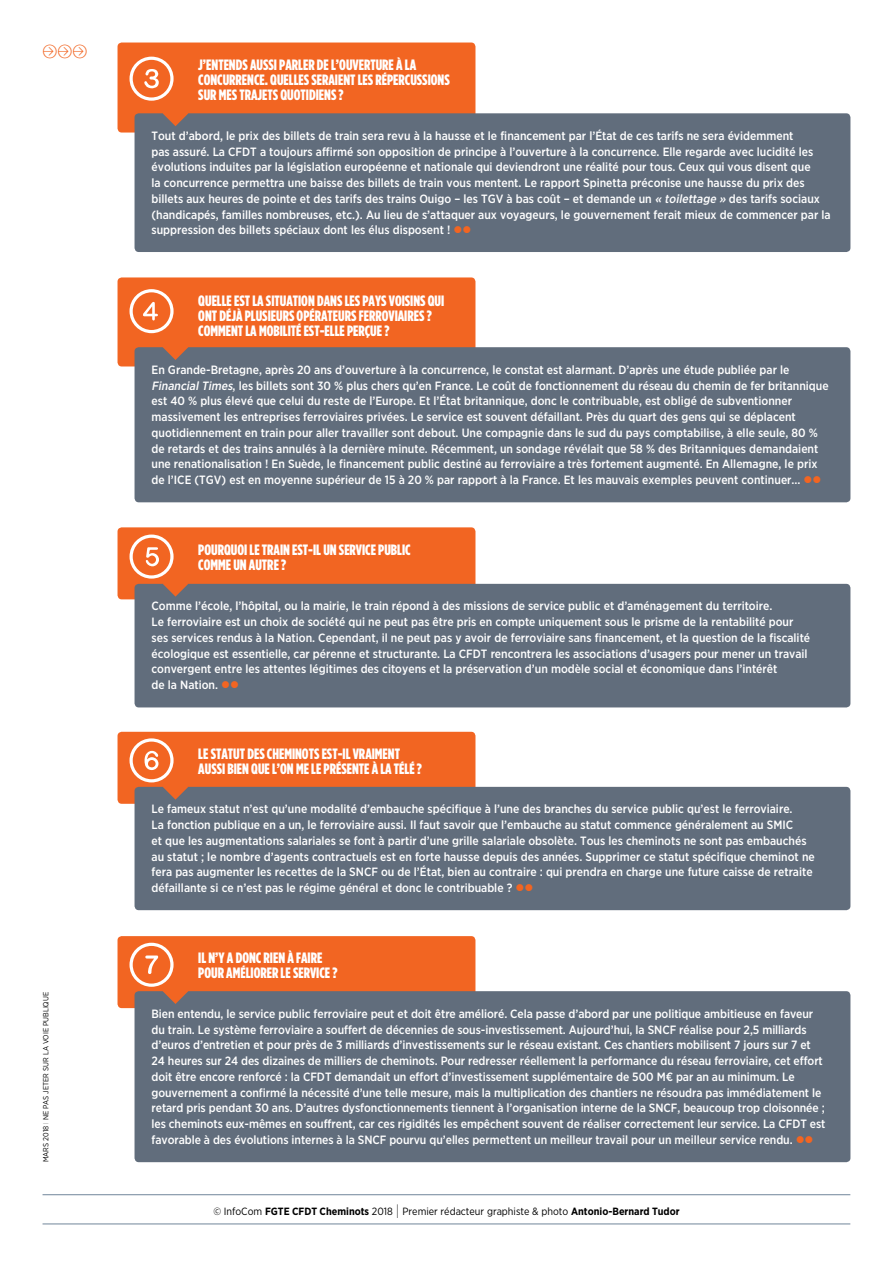
<style>
.page{position:relative;width:893px;height:1263px;background:#fff}
.page>*{position:absolute;margin:0;border:0;box-sizing:border-box;transform-origin:0 0}
.t1{font:57.6px "RAT Pv 1 font";color:#fff}
.t2{font:900 15px/15px "Gotham Condensed";color:#fff}
.t3{font:500 12px/15.8px "Gotham Narrow";color:#fff}
.t4{font:10.5px "Gotham Narrow";color:#000}
.t5{font:7.5px "Gotham Narrow";color:#000}
.s1{font-weight:100}
.s2{font-style:italic}
.s3{color:#f26522}
.s4{font-weight:700}
.s5{font-weight:100;font-size:19.5px}
</style>
<div class="page">
<div style="left:118px;top:277px;width:357px;height:89px;background:#f26522;border-radius:4px"></div>
<div style="left:135px;top:347px;width:715px;height:155px;background:#616d7c;border-radius:4px"></div>
<svg style="left:163px;top:347px;width:25px;height:13px"></svg>
<div style="left:118px;top:527px;width:357px;height:72px;background:#f26522;border-radius:4px"></div>
<div style="left:135px;top:584px;width:715px;height:123px;background:#616d7c;border-radius:4px"></div>
<svg style="left:163px;top:584px;width:25px;height:13px"></svg>
<div style="left:118px;top:732px;width:357px;height:72px;background:#f26522;border-radius:4px"></div>
<div style="left:135px;top:787px;width:715px;height:123px;background:#616d7c;border-radius:4px"></div>
<svg style="left:163px;top:787px;width:25px;height:13px"></svg>
<div style="left:118px;top:936px;width:357px;height:72px;background:#f26522;border-radius:4px"></div>
<div style="left:135px;top:991px;width:715px;height:171px;background:#616d7c;border-radius:4px"></div>
<svg style="left:163px;top:991px;width:25px;height:13px"></svg>
<div style="left:118px;top:43px;width:357px;height:90px;background:#f26522;border-radius:4px"></div>
<div style="left:135px;top:113px;width:715px;height:139px;background:#616d7c;border-radius:4px"></div>
<svg style="left:163px;top:113px;width:25px;height:13px"></svg>
<hr style="left:43px;top:1194px;width:807px;height:1px;background:#71869a">
<hr style="left:43px;top:1224px;width:807px;height:1px;background:#71869a">
<p class="t5" style="left:41px;top:1162px;width:172px;rotate:-90deg">MARS 2018 <span class="s1">I</span> NE PAS JETER SUR LA VOIE PUBLIQUE</p>
<h1 class="t1" style="left:127px;top:56px;width:51px">3</h1>
<p class="t2" style="left:198px;top:57px;width:253px">J’ENTENDS AUSSI PARLER DE L’OUVERTURE À LA<br>CONCURRENCE. QUELLES SERAIENT LES RÉPERCUSSIONS</p>
<p class="t2" style="left:198px;top:87px;width:147px">SUR MES TRAJETS QUOTIDIENS ?</p>
<p class="t3" style="left:152px;top:128px;width:681px">Tout d’abord, le prix des billets de train sera revu à la hausse et le financement par l’État de ces tarifs ne sera évidemment<br>pas assuré. La CFDT a toujours affirmé son opposition de principe à l’ouverture à la concurrence. Elle regarde avec lucidité les évolutions induites par la législation européenne et nationale qui deviendront une réalité pour tous. Ceux qui vous disent que<br>la concurrence permettra une baisse des billets de train vous mentent. Le rapport Spinetta préconise une hausse du prix des billets aux heures de pointe et des tarifs des trains Ouigo – les TGV à bas coût – et demande un <span class="s2">« toilettage »</span> des tarifs sociaux (handicapés, familles nombreuses, etc.). Au lieu de s’attaquer aux voyageurs, le gouvernement ferait mieux de commencer par la suppression des billets spéciaux dont les élus disposent ! <span class="s3">●●</span></p>
<h1 class="t1" style="left:127px;top:289px;width:51px">4</h1>
<p class="t2" style="left:198px;top:293px;width:248px">QUELLE EST LA SITUATION DANS LES PAYS VOISINS QUI<br>ONT DÉJÀ PLUSIEURS OPÉRATEURS FERROVIAIRES ?</p>
<p class="t2" style="left:198px;top:323px;width:193px">COMMENT LA MOBILITÉ EST-ELLE PERÇUE ?</p>
<p class="t3" style="left:152px;top:362px;width:679px">En Grande-Bretagne, après 20 ans d’ouverture à la concurrence, le constat est alarmant. D’après une étude publiée par le <span class="s2">FinancialTimes</span>, les billets sont 30 % plus chers qu’en France. Le coût de fonctionnement du réseau du chemin de fer britannique est 40 % plus élevé que celui du reste de l’Europe. Et l’État britannique, donc le contribuable, est obligé de subventionner massivement les entreprises ferroviaires privées. Le service est souvent défaillant. Près du quart des gens qui se déplacent quotidiennement en train pour aller travailler sont debout. Une compagnie dans le sud du pays comptabilise, à elle seule, 80 % de retards et des trains annulés à la dernière minute. Récemment, un sondage révélait que 58 % des Britanniques demandaient une renationalisation ! En Suède, le financement public destiné au ferroviaire a très fortement augmenté. En Allemagne, le prix de l’ICE (TGV) est en moyenne supérieur de 15 à 20 % par rapport à la France. Et les mauvais exemples peuvent continuer... <span class="s3">●●</span></p>
<h1 class="t1" style="left:127px;top:534px;width:51px">5</h1>
<p class="t2" style="left:198px;top:542px;width:214px">POURQUOI LE TRAIN EST-IL UN SERVICE PUBLIC</p>
<p class="t2" style="left:198px;top:557px;width:89px">COMME UN AUTRE ?</p>
<p class="t3" style="left:152px;top:598px;width:660px">Comme l’école, l’hôpital, ou la mairie, le train répond à des missions de service public et d’aménagement du territoire.<br>Le ferroviaire est un choix de société qui ne peut pas être pris en compte uniquement sous le prisme de la rentabilité pour ses services rendus à la Nation. Cependant, il ne peut pas y avoir de ferroviaire sans financement, et la question de la fiscalité écologique est essentielle, car pérenne et structurante. La CFDT rencontrera les associations d’usagers pour mener un travail convergent entre les attentes légitimes des citoyens et la préservation d’un modèle social et économique dans l’intérêt<br>de la Nation. <span class="s3">●●</span></p>
<h1 class="t1" style="left:127px;top:738px;width:51px">6</h1>
<p class="t2" style="left:198px;top:746px;width:203px">LE STATUT DES CHEMINOTS EST-IL VRAIMENT</p>
<p class="t2" style="left:198px;top:761px;width:225px">AUSSI BIEN QUE L’ON ME LE PRÉSENTE À LA TÉLÉ ?</p>
<p class="t3" style="left:152px;top:801px;width:665px">Le fameux statut n’est qu’une modalité d’embauche spécifique à l’une des branches du service public qu’est le ferroviaire.<br>La fonction publique en a un, le ferroviaire aussi. Il faut savoir que l’embauche au statut commence généralement au SMIC<br>et que les augmentations salariales se font à partir d’une grille salariale obsolète. Tous les cheminots ne sont pas embauchés au statut ; le nombre d’agents contractuels est en forte hausse depuis des années. Supprimer ce statut spécifique cheminot ne fera pas augmenter les recettes de la SNCF ou de l’État, bien au contraire : qui prendra en charge une future caisse de retraite défaillante si ce n’est pas le régime général et donc le contribuable ? <span class="s3">●●</span></p>
<h1 class="t1" style="left:127px;top:942px;width:51px">7</h1>
<p class="t2" style="left:198px;top:950px;width:126px">IL N’Y A DONC RIEN À FAIRE</p>
<p class="t2" style="left:198px;top:965px;width:141px">POUR AMÉLIORER LE SERVICE ?</p>
<p class="t3" style="left:152px;top:1005px;width:675px">Bien entendu, le service public ferroviaire peut et doit être amélioré. Cela passe d’abord par une politique ambitieuse en faveur du train. Le système ferroviaire a souffert de décennies de sous-investissement. Aujourd’hui, la SNCF réalise pour 2,5 milliards d’euros d’entretien et pour près de 3 milliards d’investissements sur le réseau existant. Ces chantiers mobilisent 7 jours sur 7 et 24 heures sur 24 des dizaines de milliers de cheminots. Pour redresser réellement la performance du réseau ferroviaire, cet effort doit être encore renforcé : la CFDT demandait un effort d’investissement supplémentaire de 500 M€ par an au minimum. Le gouvernement a confirmé la nécessité d’une telle mesure, mais la multiplication des chantiers ne résoudra pas immédiatement le retard pris pendant 30 ans. D’autres dysfonctionnements tiennent à l’organisation interne de la SNCF, beaucoup trop cloisonnée ; les cheminots eux-mêmes en souffrent, car ces rigidités les empêchent souvent de réaliser correctement leur service. La CFDT est favorable à des évolutions internes à la SNCF pourvu qu’elles permettent un meilleur travail pour un meilleur service rendu. <span class="s3">●●</span></p>
<p class="t4" style="left:213px;top:1204px;width:468px">© InfoCom <span class="s4">FGTE CFDT Cheminots</span> 2018 <span class="s5">I</span> Premier rédacteur graphiste &amp; photo <span class="s4">Antonio-Bernard Tudor</span></p>
</div>
